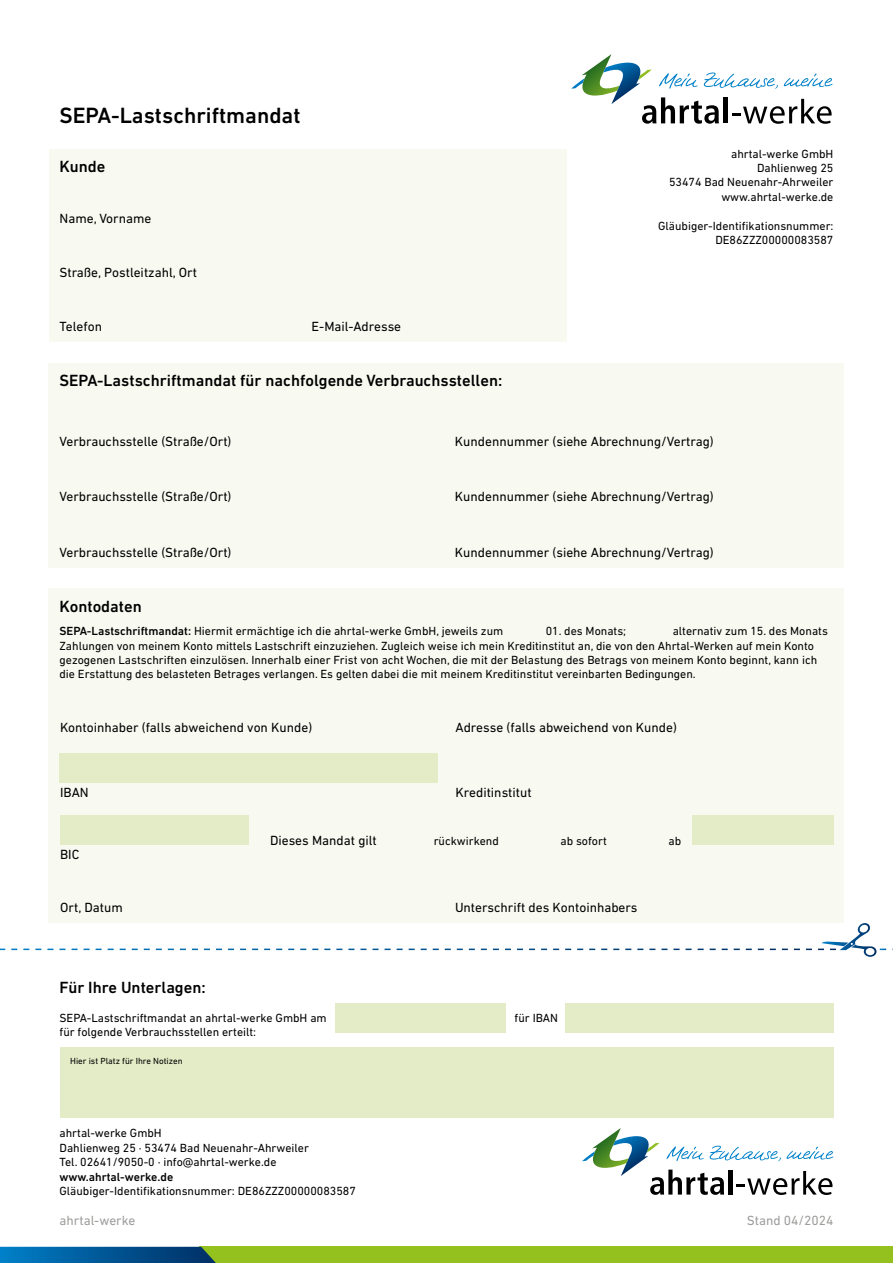
<style>
.page{position:relative;width:893px;height:1263px;background:#fff}
.page>*{position:absolute;margin:0;border:0;box-sizing:border-box;transform-origin:0 0}
.t1{font:500 22.5px "DIN Next LT Pro";color:#000}
.t2{font:500 16.5px "DIN Next LT Pro";color:#000}
.t3{font:13.5px "DIN Next LT Pro";color:#000}
.t4{font:13.5px "DIN Next LT Pro";color:#9d9d9c}
.t5{font:12px/14.4px "DIN Next LT Pro";color:#000}
.t6{font:500 12px "DIN Next LT Pro";color:#000}
.t7{font:9px "DIN Next LT Pro";color:#000}
.s1{font-weight:500}
</style>
<div class="page">
<div style="left:200px;top:1247px;width:693px;height:16px;background:#95c11f"></div>
<svg style="left:0;top:1247px;width:216px;height:16px;background:#055b92"></svg>
<svg style="left:571px;top:54px;width:262px;height:70px"></svg>
<div style="left:49px;top:589px;width:795px;height:334px;background:#f8faf1"></div>
<div style="left:49px;top:149px;width:517px;height:192px;background:#f8faf1"></div>
<div style="left:49px;top:363px;width:795px;height:204px;background:#f8faf1"></div>
<div style="left:60px;top:753px;width:378px;height:30px;background:#e3ecc6"></div>
<div style="left:60px;top:815px;width:188px;height:30px;background:#e3ecc6"></div>
<div style="left:335px;top:1003px;width:170px;height:30px;background:#e3ecc6"></div>
<div style="left:60px;top:1047px;width:773px;height:71px;background:#e3ecc6"></div>
<div style="left:565px;top:1003px;width:268px;height:30px;background:#e3ecc6"></div>
<svg style="left:0;top:923px;width:893px;height:34px"></svg>
<svg style="left:582px;top:1128px;width:251px;height:67px"></svg>
<div style="left:692px;top:815px;width:141px;height:30px;background:#e3ecc6"></div>
<h1 class="t1" style="left:60px;top:102px;width:243px">SEPA-Lastschriftmandat</h1>
<h2 class="t2" style="left:60px;top:156px;width:48px">Kunde</h2>
<p class="t3" style="left:60px;top:211px;width:93px">Name, Vorname</p>
<p class="t3" style="left:60px;top:264px;width:139px">Straße, Postleitzahl, Ort</p>
<p class="t3" style="left:60px;top:318px;width:44px">Telefon</p>
<p class="t3" style="left:312px;top:318px;width:91px">E-Mail-Adresse</p>
<h2 class="t2" style="left:60px;top:371px;width:444px">SEPA-Lastschriftmandat für nachfolgende Verbrauchsstellen:</h2>
<p class="t5" style="left:669px;top:146px;width:166px;text-align:right">ahrtal-werke GmbH<br>Dahlienweg 25<br>53474 Bad Neuenahr-Ahrweiler www.ahrtal-werke.de</p>
<p class="t5" style="left:658px;top:218px;width:177px;text-align:right">Gläubiger-Identifikationsnummer:<br>DE86ZZZ00000083587</p>
<p class="t3" style="left:60px;top:433px;width:173px">Verbrauchsstelle (Straße/Ort)</p>
<p class="t3" style="left:60px;top:489px;width:173px">Verbrauchsstelle (Straße/Ort)</p>
<p class="t3" style="left:455px;top:433px;width:260px">Kundennummer (siehe Abrechnung/Vertrag)</p>
<p class="t3" style="left:455px;top:489px;width:260px">Kundennummer (siehe Abrechnung/Vertrag)</p>
<p class="t3" style="left:60px;top:544px;width:173px">Verbrauchsstelle (Straße/Ort)</p>
<p class="t3" style="left:455px;top:544px;width:260px">Kundennummer (siehe Abrechnung/Vertrag)</p>
<h2 class="t2" style="left:60px;top:597px;width:84px">Kontodaten</h2>
<p class="t5" style="left:60px;top:624px;width:759px"><span class="s1">SEPA-Lastschriftmandat:</span> Hiermit ermächtige ich die ahrtal-werke GmbH, jeweils zum<br>Zahlungen von meinem Konto mittels Lastschrift einzuziehen. Zugleich weise ich mein Kreditinstitut an, die von den Ahrtal-Werken auf mein Konto gezogenen Lastschriften einzulösen. Innerhalb einer Frist von acht Wochen, die mit der Belastung des Betrags von meinem Konto beginnt, kann ich die Erstattung des belasteten Betrages verlangen. Es gelten dabei die mit meinem Kreditinstitut vereinbarten Bedingungen.</p>
<p class="t5" style="left:546px;top:624px;width:82px">01. des Monats;</p>
<p class="t5" style="left:673px;top:624px;width:157px">alternativ zum 15. des Monats</p>
<p class="t3" style="left:60px;top:720px;width:254px">Kontoinhaber (falls abweichend von Kunde)</p>
<p class="t3" style="left:456px;top:720px;width:223px">Adresse (falls abweichend von Kunde)</p>
<p class="t3" style="left:60px;top:784px;width:30px">IBAN</p>
<p class="t3" style="left:456px;top:784px;width:78px">Kreditinstitut</p>
<p class="t3" style="left:60px;top:846px;width:21px">BIC</p>
<p class="t3" style="left:270px;top:833px;width:108px">Dieses Mandat gilt</p>
<p class="t5" style="left:434px;top:834px;width:67px">rückwirkend</p>
<p class="t5" style="left:560px;top:834px;width:48px">ab sofort</p>
<p class="t5" style="left:668px;top:834px;width:14px">ab</p>
<p class="t3" style="left:60px;top:900px;width:64px">Ort, Datum</p>
<p class="t3" style="left:455px;top:900px;width:184px">Unterschrift des Kontoinhabers</p>
<h2 class="t2" style="left:60px;top:978px;width:148px">Für Ihre Unterlagen:</h2>
<p class="t5" style="left:60px;top:1010px;width:269px">SEPA-Lastschriftmandat an ahrtal-werke GmbH am</p>
<p class="t5" style="left:515px;top:1010px;width:45px">für IBAN</p>
<p class="t5" style="left:60px;top:1025px;width:198px">für folgende Verbrauchsstellen erteilt:</p>
<p class="t7" style="left:70px;top:1056px;width:114px">Hier ist Platz für Ihre Notizen</p>
<p class="t5" style="left:60px;top:1126px;width:251px">ahrtal-werke GmbH<br>Dahlienweg 25 ∙ 53474 Bad Neuenahr-Ahrweiler<br>Tel. 02641/9050-0 ∙ info@ahrtal-werke.de</p>
<p class="t6" style="left:60px;top:1169px;width:115px">www.ahrtal-werke.de</p>
<p class="t5" style="left:60px;top:1183px;width:298px">Gläubiger-Identifikationsnummer: DE86ZZZ00000083587</p>
<p class="t4" style="left:60px;top:1213px;width:77px">ahrtal-werke</p>
<p class="t4" style="left:747px;top:1213px;width:88px">Stand 04/2024</p>
</div>
